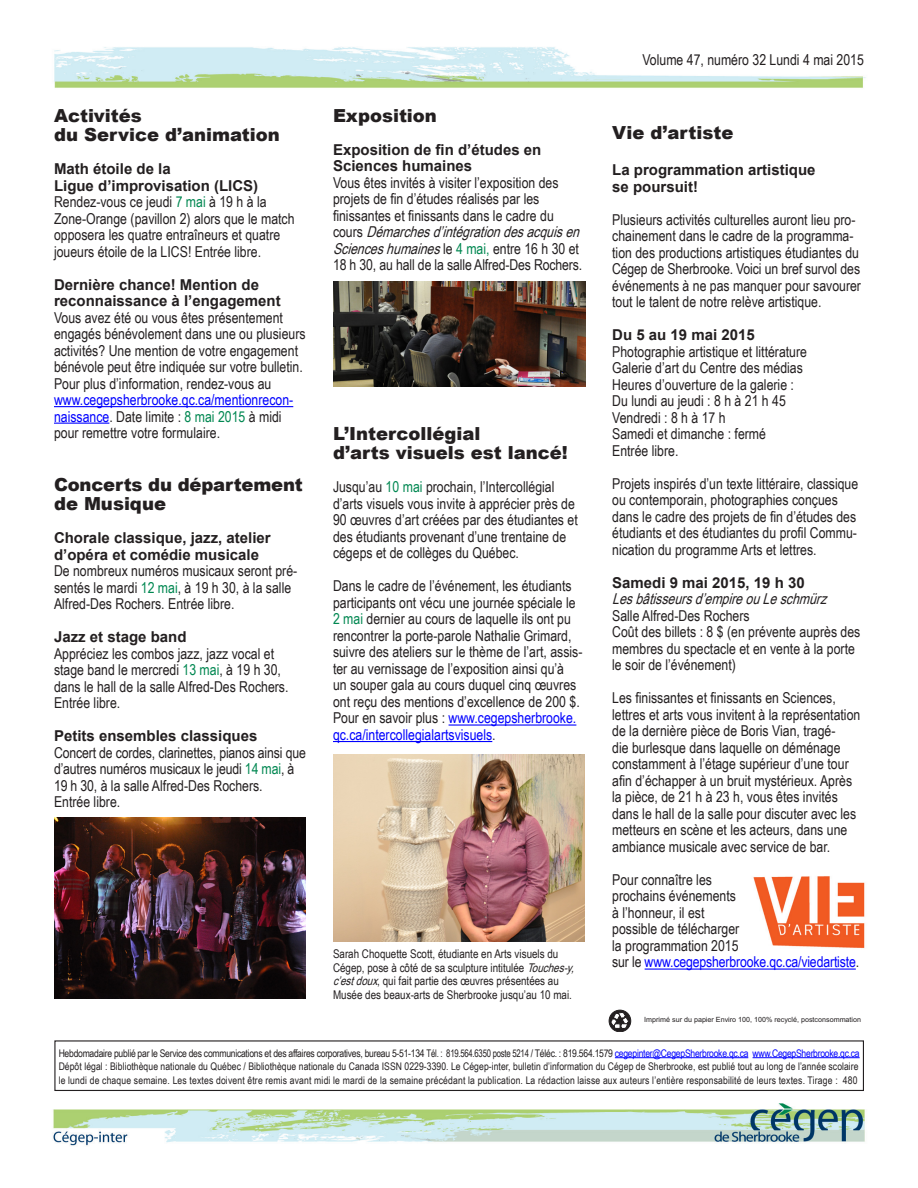
<style>
.page{position:relative;width:918px;height:1188px;background:#fff}
.page>*{position:absolute;margin:0;border:0;box-sizing:border-box;transform-origin:0 0}
.t1{font:900 18px/19.5px "Arial";color:#231f20}
.t2{font:15px/16.5px "Arial Narrow";color:#231f20}
.t3{font:700 15px/16.5px "Arial";color:#231f20}
.t4{font:15px/16.5px "Arial Narrow";color:#00f}
.t5{font:italic 15px "Arial Narrow";color:#231f20}
.t6{font:12px/13.5px "Arial Narrow";color:#231f20}
.t7{font:10.5px "Arial Narrow";letter-spacing:.005em;color:#231f20}
.t8{font:10.5px "Arial Narrow";letter-spacing:-.025em;color:#231f20}
.t9{font:7.2px "Arial";color:#231f20}
.s1{font-family:"Arial";font-weight:700}
.s2{color:#008751}
.s3{color:#231f20}
.s4{font-style:italic}
.s5{color:#00f}
</style>
<div class="page">
<img style="left:53px;top:47px;width:813px;height:1099px">
<hr style="left:615px;top:1057px;width:133px;height:1px;background:#00f">
<hr style="left:753px;top:1057px;width:107px;height:1px;background:#00f">
<div style="left:54px;top:1040px;width:810px;height:51px;border:1px solid #231f20"></div>
<div style="left:609px;top:1010px;width:22px;height:21px;border:1px solid #231f20;border-radius:50%"></div>
<svg style="left:609px;top:1012px;width:20px;height:19px"></svg>
<hr style="left:54px;top:406px;width:239px;height:1px;background:#00f">
<hr style="left:54px;top:423px;width:55px;height:1px;background:#00f">
<hr style="left:449px;top:724px;width:127px;height:2px;background:#00f">
<hr style="left:333px;top:741px;width:159px;height:1px;background:#00f">
<hr style="left:645px;top:969px;width:211px;height:1px;background:#00f">
<img style="left:333px;top:282px;width:252px;height:104px">
<img style="left:333px;top:754px;width:252px;height:187px">
<img style="left:54px;top:817px;width:252px;height:182px">
<img style="left:749px;top:875px;width:117px;height:76px">
<p class="t1" style="left:54px;top:105px;width:89px">Activités</p>
<p class="t1" style="left:54px;top:124px;width:227px">du Service d’animation</p>
<p class="t3" style="left:54px;top:161px;width:118px">Math étoile de la</p>
<p class="t2" style="left:54px;top:176px;width:242px"><span class="s1">Ligue d’improvisation (LICS)<br></span>Rendez-vous ce jeudi <span class="s2">7 mai</span> à 19 h à la Zone-Orange (pavillon 2) alors que le match opposera les quatre entraîneurs et quatre joueurs étoile de la LICS! Entrée libre.</p>
<p class="t3" style="left:54px;top:276px;width:228px">Dernière chance! Mention de reconnaissance à l’engagement</p>
<p class="t2" style="left:54px;top:308px;width:253px">Vous avez été ou vous êtes présentement engagés bénévolement dans une ou plusieurs activités? Une mention de votre engagement bénévole peut être indiquée sur votre bulletin.<br>Pour plus d’information, rendez-vous au</p>
<p class="t4" style="left:54px;top:391px;width:241px">www.cegepsherbrooke.qc.ca/mentionrecon&shy;naissance<span class="s3">. Date limite :</span> <span class="s2">8 mai 2015</span> <span class="s3">à midi pour remettre votre formulaire.</span></p>
<p class="t1" style="left:54px;top:474px;width:250px">Concerts du département de Musique</p>
<p class="t3" style="left:54px;top:530px;width:218px">Chorale classique, jazz, atelier d’opéra et comédie musicale</p>
<p class="t2" style="left:54px;top:562px;width:245px">De nombreux numéros musicaux seront pré&shy;sentés le mardi <span class="s2">12 mai</span>, à 19 h 30, à la salle<br>Alfred-Des Rochers. Entrée libre.</p>
<p class="t3" style="left:54px;top:629px;width:134px">Jazz et stage band</p>
<p class="t2" style="left:54px;top:644px;width:236px">Appréciez les combos jazz, jazz vocal et stage band le mercredi <span class="s2">13 mai</span>, à 19 h 30, dans le hall de la salle Alfred-Des Rochers.<br>Entrée libre.</p>
<p class="t3" style="left:54px;top:728px;width:205px">Petits ensembles classiques</p>
<p class="t2" style="left:54px;top:743px;width:253px">Concert de cordes, clarinettes, pianos ainsi que d’autres numéros musicaux le jeudi <span class="s2">14 mai</span>, à<br>19 h 30, à la salle Alfred-Des Rochers.</p>
<p class="t2" style="left:54px;top:793px;width:68px">Entrée libre.</p>
<p class="t1" style="left:333px;top:105px;width:106px">Exposition</p>
<p class="t3" style="left:333px;top:142px;width:210px">Exposition de fin d’études en<br>Sciences humaines</p>
<p class="t2" style="left:333px;top:174px;width:253px">Vous êtes invités à visiter l’exposition des projets de fin d’études réalisés par les finissantes et finissants dans le cadre du<br>c o u r s <span class="s4">Démarchesd’intégrationdesacquisen Scienceshumaines</span>l e <span class="s2">4 m a i ,</span> e n t r e 1 6 h 3 0 e t 18 h 30, au hall de la salle Alfred-Des Rochers.</p>
<p class="t1" style="left:333px;top:423px;width:149px">L’Intercollégial</p>
<p class="t1" style="left:333px;top:443px;width:236px">d’arts visuels est lancé!</p>
<p class="t2" style="left:333px;top:478px;width:246px">Jusqu’au <span class="s2">10 mai</span> prochain, l’Intercollégial d’arts visuels vous invite à apprécier près de 90 œuvres d’art créées par des étudiantes et des étudiants provenant d’une trentaine de cégeps et de collèges du Québec.</p>
<p class="t2" style="left:333px;top:577px;width:251px">Dans le cadre de l’événement, les étudiants participants ont vécu une journée spéciale le <span class="s2">2 mai</span> dernier au cours de laquelle ils ont pu rencontrer la porte-parole Nathalie Grimard, suivre des ateliers sur le thème de l’art, assis&shy;ter au vernissage de l’exposition ainsi qu’à<br>un souper gala au cours duquel cinq œuvres ont reçu des mentions d’excellence de 200 $.<br>Pour en savoir plus : <span class="s5">www.cegepsherbrooke. qc.ca/intercollegialartsvisuels</span>.</p>
<p class="t6" style="left:333px;top:947px;width:247px">Sarah Choquette Scott, étudiante en Arts visuels du Cégep, pose à côté de sa sculpture intitulée <span class="s4">Touches-y, c’estdoux</span>, qui fait partie des œuvres présentées au Musée des beaux-arts de Sherbrooke jusqu’au 10 mai.</p>
<p class="t2" style="left:642px;top:51px;width:223px">Volume 47, numéro 32 Lundi 4 mai 2015</p>
<p class="t1" style="left:612px;top:123px;width:123px">Vie d’artiste</p>
<p class="t3" style="left:612px;top:162px;width:205px">La programmation artistique</p>
<p class="t3" style="left:612px;top:179px;width:87px">se poursuit!</p>
<p class="t2" style="left:612px;top:211px;width:250px">Plusieurs activités culturelles auront lieu pro&shy;chainement dans le cadre de la programma&shy;tion des productions artistiques étudiantes du Cégep de Sherbrooke. Voici un bref survol des événements à ne pas manquer pour savourer tout le talent de notre relève artistique.</p>
<p class="t3" style="left:612px;top:327px;width:144px">Du 5 au 19 mai 2015</p>
<p class="t2" style="left:612px;top:343px;width:196px">Photographie artistique et littérature</p>
<p class="t2" style="left:612px;top:359px;width:192px">Galerie d’art du Centre des médias</p>
<p class="t2" style="left:612px;top:376px;width:183px">Heures d’ouverture de la galerie :</p>
<p class="t2" style="left:612px;top:392px;width:175px">Du lundi au jeudi : 8 h à 21 h 45</p>
<p class="t2" style="left:612px;top:409px;width:115px">Vendredi : 8 h à 17 h</p>
<p class="t2" style="left:612px;top:425px;width:155px">Samedi et dimanche : fermé</p>
<p class="t2" style="left:612px;top:442px;width:68px">Entrée libre.</p>
<p class="t2" style="left:612px;top:475px;width:248px">Projets inspirés d’un texte littéraire, classique ou contemporain, photographies conçues dans le cadre des projets de fin d’études des étudiants et des étudiantes du profil Commu&shy;nication du programme Arts et lettres.</p>
<p class="t3" style="left:612px;top:575px;width:194px">Samedi 9 mai 2015, 19 h 30</p>
<p class="t5" style="left:612px;top:588px;width:221px">Lesbâtisseursd’empireouLeschmürz</p>
<p class="t2" style="left:612px;top:607px;width:139px">Salle Alfred-Des Rochers</p>
<p class="t2" style="left:612px;top:623px;width:250px">Coût des billets : 8 $ (en prévente auprès des membres du spectacle et en vente à la porte le soir de l’événement)</p>
<p class="t2" style="left:612px;top:689px;width:250px">Les finissantes et finissants en Sciences, lettres et arts vous invitent à la représentation de la dernière pièce de Boris Vian, tragé-<br>die burlesque dans laquelle on déménage constamment à l’étage supérieur d’une tour afin d’échapper à un bruit mystérieux. Après la pièce, de 21 h à 23 h, vous êtes invités dans le hall de la salle pour discuter avec les metteurs en scène et les acteurs, dans une ambiance musicale avec service de bar.</p>
<p class="t2" style="left:612px;top:871px;width:101px">Pour connaître les</p>
<p class="t2" style="left:612px;top:887px;width:125px">prochains événements à l’honneur, il est</p>
<p class="t2" style="left:612px;top:920px;width:249px">possible de télécharger<br>la programmation 2015<br>sur le <span class="s5">www.cegepsherbrooke.qc.ca/viedartiste</span>.</p>
<p class="t9" style="left:644px;top:1017px;width:218px">Imprimé sur du papier Enviro 100, 100% recyclé, postconsommation</p>
<p class="t8" style="left:59px;top:1045px;width:802px">Hebdomadaire publié par le Service des communications et des affaires corporatives, bureau 5-51-134 Tél. : 819.564.6350 poste 5214 / Téléc. : 819.564.1579 <span class="s5">cegepinter@CegepSherbrooke.qc.ca www.CegepSherbrooke.qc.ca</span></p>
<p class="t7" style="left:59px;top:1059px;width:801px">Dépôt légal : Bibliothèque nationale du Québec / Bibliothèque nationale du Canada ISSN 0229-3390. Le Cégep-inter, bulletin d’information du Cégep de Sherbrooke, est publié tout au long de l’année scolaire</p>
<p class="t7" style="left:59px;top:1072px;width:800px">le lundi de chaque semaine. Les textes doivent être remis avant midi le mardi de la semaine précédant la publication. La rédaction laisse aux auteurs l’entière responsabilité de leurs textes. Tirage : 480</p>
</div>
